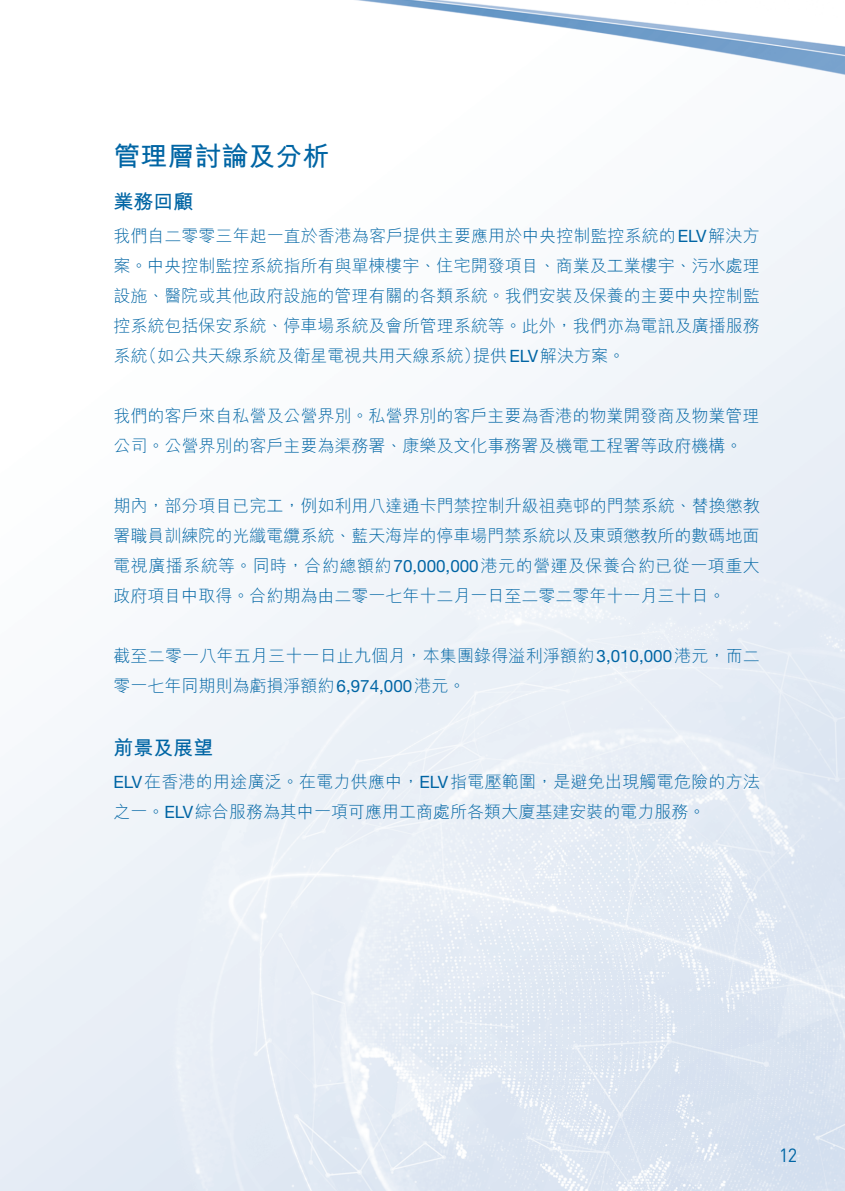
<style>
.page{position:relative;width:845px;height:1191px;background:#fff}
.page>*{position:absolute;margin:0;border:0;box-sizing:border-box;transform-origin:0 0}
.Heading{font:700 27px "M Hei HK";color:#0065a4}
.Subhead_1{font:700 20px "M Hei HK";color:#0065a4}
.t1{font:18.8px "DIN";color:#0065a4;scale:.95 1}
.Body_Text{font:300 17px/30px "M Hei HK";color:#0065a4}
.s1{font-family:"Helvetica Neue LT Std";font-weight:400}
</style>
<div class="page">
<img style="left:1px;top:0;width:844px;height:1191px">
<p class="Heading" style="left:113px;top:136px;width:217px">管理層討論及分析</p>
<p class="Subhead_1" style="left:113px;top:187px;width:81px">業務回顧</p>
<p class="Body_Text" style="left:113px;top:220px;width:648px">我們自二零零三年起一直於香港為客戶提供主要應用於中央控制監控系統的<span class="s1">ELV</span>解決方</p>
<p class="Body_Text" style="left:113px;top:250px;width:648px">案。中央控制監控系統指所有與單棟樓宇、住宅開發項目、商業及工業樓宇、污水處理</p>
<p class="Body_Text" style="left:113px;top:280px;width:648px">設施、醫院或其他政府設施的管理有關的各類系統。我們安裝及保養的主要中央控制監</p>
<p class="Body_Text" style="left:113px;top:310px;width:648px">控系統包括保安系統、停車場系統及會所管理系統等。此外，我們亦為電訊及廣播服務</p>
<p class="Body_Text" style="left:473px;top:340px;width:153px">提供<span class="s1">ELV</span>解決方案。</p>
<p class="Body_Text" style="left:140px;top:340px;width:341px">（如公共天線系統及衛星電視共用天線系統）</p>
<p class="Body_Text" style="left:113px;top:340px;width:35px">系統</p>
<p class="Body_Text" style="left:113px;top:400px;width:647px">我們的客戶來自私營及公營界別。私營界別的客戶主要為香港的物業開發商及物業管理公司。公營界別的客戶主要為渠務署、康樂及文化事務署及機電工程署等政府機構。</p>
<p class="Body_Text" style="left:113px;top:490px;width:648px;text-align:justify">期內，部分項目已完工，例如利用八達通卡門禁控制升級祖堯邨的門禁系統、替換懲教署職員訓練院的光纖電纜系統、藍天海岸的停車場門禁系統以及東頭懲教所的數碼地面電視廣播系統等。同時，合約總額約<span class="s1">70,000,000</span>港元的營運及保養合約已從一項重大政府項目中取得。合約期為由二零一七年十二月一日至二零二零年十一月三十日。</p>
<p class="Body_Text" style="left:113px;top:640px;width:648px">截至二零一八年五月三十一日止九個月，本集團錄得溢利淨額約<span class="s1">3,010,000</span>港元，而二零一七年同期則為虧損淨額約<span class="s1">6,974,000</span>港元。</p>
<p class="Subhead_1" style="left:113px;top:733px;width:101px">前景及展望</p>
<p class="Body_Text" style="left:113px;top:766px;width:648px"><span class="s1">ELV</span>在香港的用途廣泛。在電力供應中，<span class="s1">ELV</span>指電壓範圍，是避免出現觸電危險的方法之一。<span class="s1">ELV</span>綜合服務為其中一項可應用工商處所各類大廈基建安裝的電力服務。</p>
<p class="t1" style="left:779px;top:1143px;width:21px">12</p>
</div>
